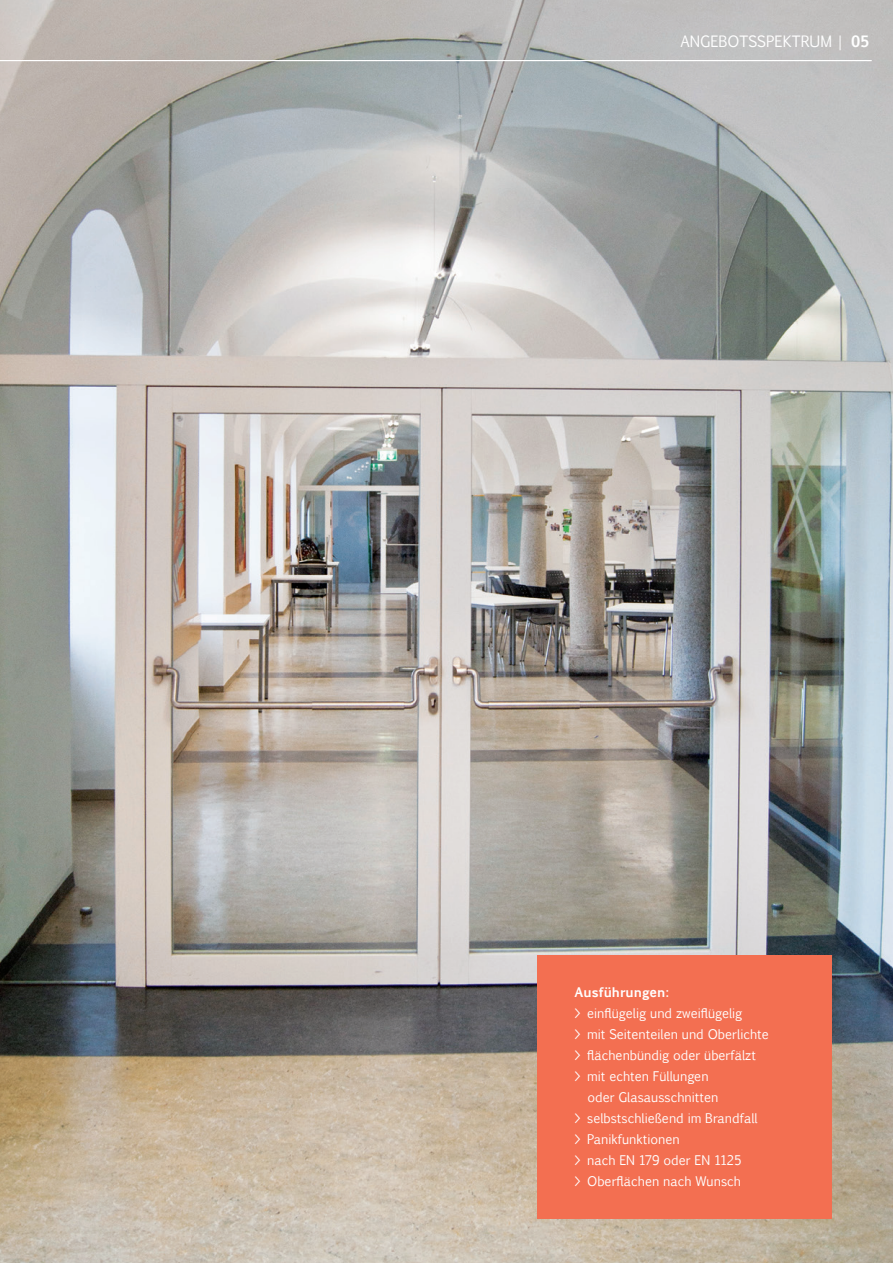
<style>
.page{position:relative;width:893px;height:1263px;background:#fff}
.page>*{position:absolute;margin:0;border:0;box-sizing:border-box;transform-origin:0 0}
.t1{font:15px "Pigiarniq";color:#fff}
.t2{font:12.75px "Pigiarniq";color:#fff}
.t3{font:700 12.75px "Pigiarniq";color:#fff}
.s1{font-weight:700}
</style>
<div class="page">
<img style="left:0;top:0;width:893px;height:1263px">
<hr style="left:0;top:60px;width:872px;height:1px;background:#fff">
<div style="left:537px;top:955px;width:295px;height:263px;background:#f36f51"></div>
<p class="t1" style="left:680px;top:31px;width:191px">ANGEBOTSSPEKTRUM | <span class="s1">05</span></p>
<p class="t3" style="left:575px;top:983px;width:96px">Ausführungen:</p>
<p class="t2" style="left:575px;top:1005px;width:169px">&gt; einflügelig und zweiflügelig</p>
<p class="t2" style="left:575px;top:1026px;width:196px">&gt; mit Seitenteilen und Oberlichte</p>
<p class="t2" style="left:575px;top:1047px;width:183px">&gt; flächenbündig oder überfälzt</p>
<p class="t2" style="left:575px;top:1068px;width:136px">&gt; mit echten Füllungen</p>
<p class="t2" style="left:587px;top:1089px;width:132px">oder Glasausschnitten</p>
<p class="t2" style="left:575px;top:1110px;width:185px">&gt; selbstschließend im Brandfall</p>
<p class="t2" style="left:575px;top:1131px;width:107px">&gt; Panikfunktionen</p>
<p class="t2" style="left:575px;top:1152px;width:168px">&gt; nach EN 179 oder EN 1125</p>
<p class="t2" style="left:575px;top:1173px;width:168px">&gt; Oberflächen nach Wunsch</p>
</div>
